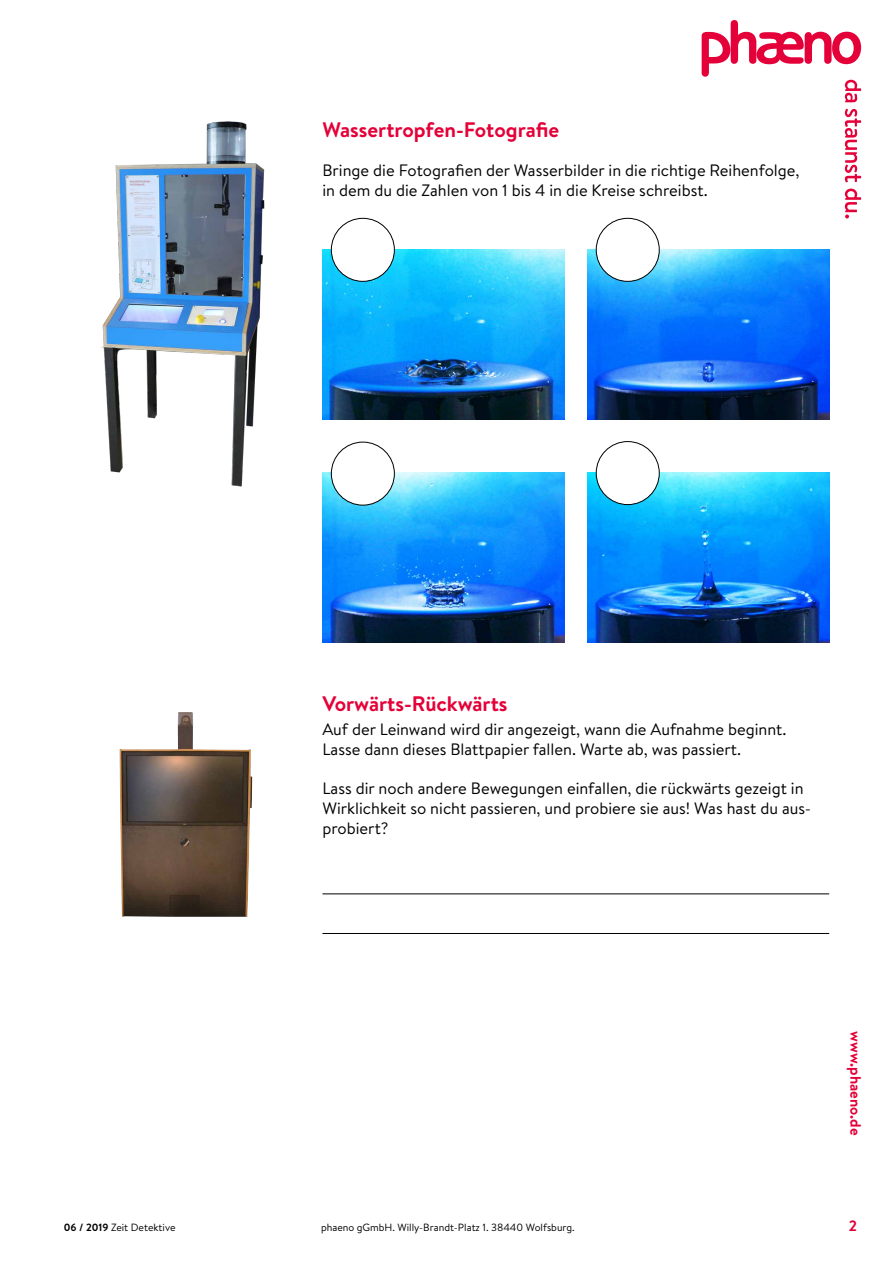
<style>
.page{position:relative;width:893px;height:1263px;background:#fff}
.page>*{position:absolute;margin:0;border:0;box-sizing:border-box;transform-origin:0 0}
.t1{font:700 21px "Brandon Text";color:#e40038}
.t2{font:16.5px/19.8px "Brandon Text";color:#000}
.t3{font:700 15px "Brandon Text";color:#e40038}
.t4{font:10.5px "Brandon Text";color:#000}
.s1{font-weight:700}
</style>
<div class="page">
<svg style="left:702px;top:20px;width:159px;height:198px"></svg>
<div style="left:64px;top:80px;width:765px;height:32px;background:#fff"></div>
<img style="left:101px;top:112px;width:728px;height:822px">
<p class="t1" style="left:322px;top:115px;width:238px">Wassertropfen-Fotografie</p>
<p class="t2" style="left:322px;top:160px;width:479px">Bringe die Fotografien der Wasserbilder in die richtige Reihenfolge, in dem du die Zahlen von 1 bis 4 in die Kreise schreibst.</p>
<p class="t1" style="left:322px;top:689px;width:187px">Vorwärts-Rückwärts</p>
<p class="t2" style="left:322px;top:719px;width:465px">Auf der Leinwand wird dir angezeigt, wann die Aufnahme beginnt.<br>Lasse dann dieses Blattpapier fallen. Warte ab, was passiert.</p>
<p class="t2" style="left:322px;top:778px;width:490px">Lass dir noch andere Bewegungen einfallen, die rückwärts gezeigt in<br>Wirklichkeit so nicht passieren, und probiere sie aus! Was hast du aus&shy;probiert?</p>
<p class="t4" style="left:64px;top:1220px;width:113px"><span class="s1">06 / 2019</span> Zeit Detektive</p>
<p class="t4" style="left:321px;top:1220px;width:255px">phaeno gGmbH. Willy-Brandt-Platz 1. 38440 Wolfsburg.</p>
<p class="t3" style="left:866px;top:1031px;width:106px;rotate:90deg">www.phaeno.de</p>
<p class="t3" style="left:849px;top:1215px;width:10px">2</p>
</div>
